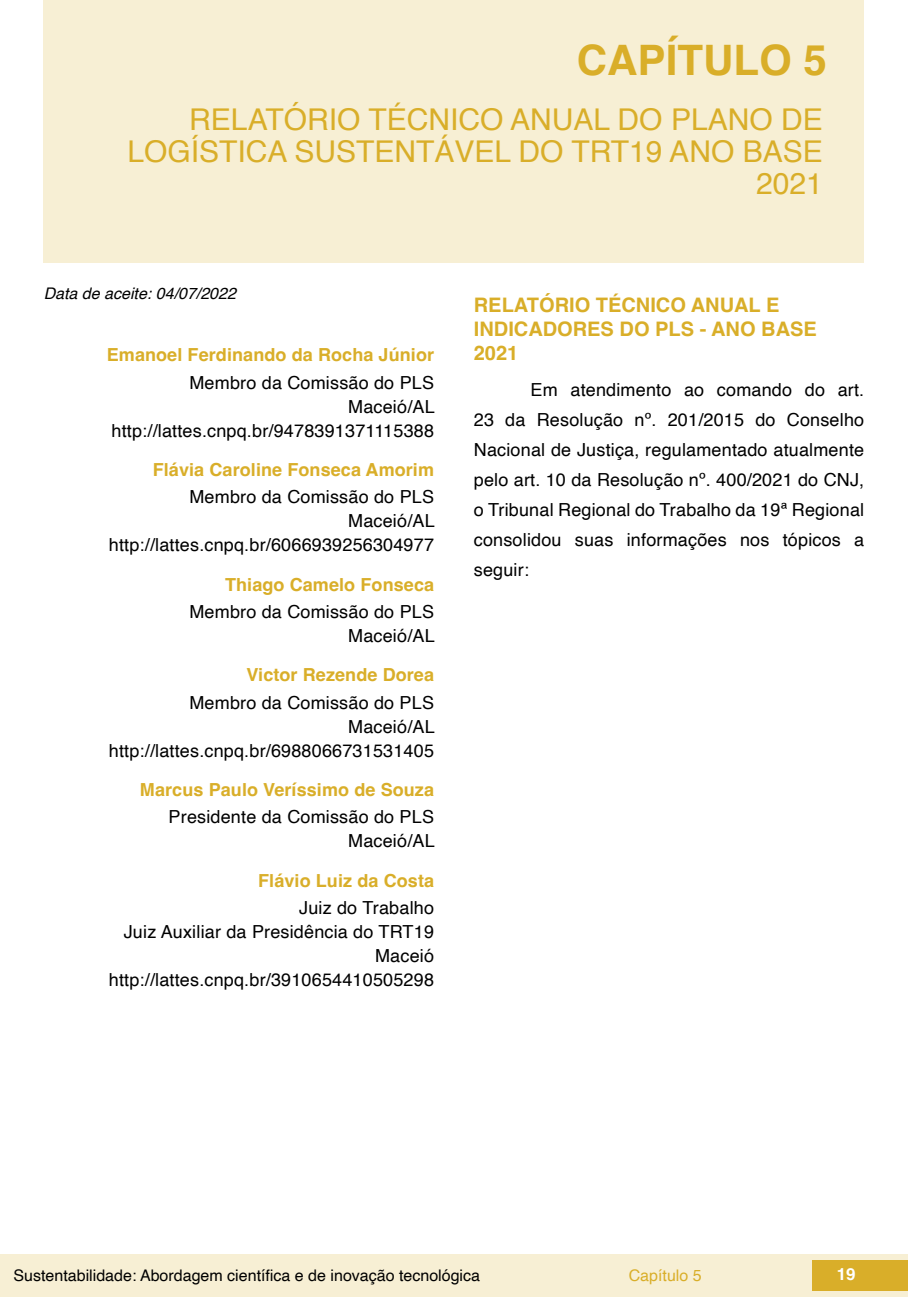
<style>
.page{position:relative;width:908px;height:1304px;background:#fff}
.page>*{position:absolute;margin:0;border:0;box-sizing:border-box;transform-origin:0 0}
.t1{font:700 42px "Helvetica";color:#d9ae29}
.t2{font:30px/32px "Helvetica";color:#d9ae29;text-align:right}
.t3{font:700 20px/24px "Helvetica";color:#d9ae29}
.t4{font:18px/24px "Helvetica";letter-spacing:.01em;color:#000;text-align:right}
.t5{font:700 18px "Helvetica";letter-spacing:.005em;color:#d9ae29}
.t6{font:700 16.8px "Helvetica";color:#fff}
.t7{font:16px "Helvetica";color:#000}
.t8{font:italic 16px "Helvetica";color:#000}
.t9{font:16px "Helvetica";color:#d9ae29}
</style>
<div class="page">
<div style="left:0;top:1254px;width:906px;height:43px;background:#f7efd4"></div>
<div style="left:812px;top:1261px;width:95px;height:30px;background:#d9ae29"></div>
<div style="left:44px;top:0;width:819px;height:263px;background:#f7efd4"></div>
<h1 class="t1" style="left:576px;top:35px;width:251px">CAPÍTULO 5</h1>
<h2 class="t2" style="left:127px;top:104px;width:696px">RELATÓRIO TÉCNICO ANUAL DO PLANO DE<br>LOGÍSTICA SUSTENTÁVEL DO TRT19 ANO BASE<br>2021</h2>
<p class="t8" style="left:44px;top:280px;width:194px">Data de aceite: 04/07/2022</p>
<p class="t5" style="left:107px;top:344px;width:329px">Emanoel Ferdinando da Rocha Júnior</p>
<p class="t4" style="left:111px;top:371px;width:324px">Membro da Comissão do PLS<br>Maceió/AL http://lattes.cnpq.br/9478391371115388</p>
<p class="t5" style="left:153px;top:459px;width:283px">Flávia Caroline Fonseca Amorim</p>
<p class="t4" style="left:109px;top:486px;width:327px">Membro da Comissão do PLS<br>Maceió/AL http://lattes.cnpq.br/6066939256304977</p>
<p class="t5" style="left:225px;top:573px;width:210px">Thiago Camelo Fonseca</p>
<p class="t4" style="left:189px;top:600px;width:247px">Membro da Comissão do PLS<br>Maceió/AL</p>
<p class="t5" style="left:246px;top:664px;width:189px">Victor Rezende Dorea</p>
<p class="t4" style="left:109px;top:691px;width:327px">Membro da Comissão do PLS<br>Maceió/AL http://lattes.cnpq.br/6988066731531405</p>
<p class="t5" style="left:140px;top:779px;width:295px">Marcus Paulo Veríssimo de Souza</p>
<p class="t4" style="left:168px;top:806px;width:267px">Presidente da Comissão do PLS<br>Maceió/AL</p>
<p class="t5" style="left:258px;top:869px;width:177px">Flávio Luiz da Costa</p>
<p class="t4" style="left:109px;top:896px;width:326px">Juiz do Trabalho<br>Juiz Auxiliar da Presidência do TRT19<br>Maceió http://lattes.cnpq.br/3910654410505298</p>
<p class="t3" style="left:473px;top:295px;width:344px">RELATÓRIO TÉCNICO ANUAL E<br>INDICADORES DO PLS - ANO BASE<br>2021</p>
<p class="t4" style="left:473px;top:375px;width:392px;line-height:30px;text-align:justify;text-indent:57px">Em atendimento ao comando do art.<br>23 da Resolução nº. 201/2015 do Conselho Nacional de Justiça, regulamentado atualmente pelo art. 10 da Resolução nº. 400/2021 do CNJ, o Tribunal Regional do Trabalho da 19ª Regional consolidou suas informações nos tópicos a seguir:</p>
<p class="t7" style="left:14px;top:1263px;width:468px">Sustentabilidade: Abordagem científica e de inovação tecnológica</p>
<p class="t9" style="left:628px;top:1263px;width:74px">Capítulo 5</p>
<p class="t6" style="left:836px;top:1264px;width:20px">19</p>
</div>
